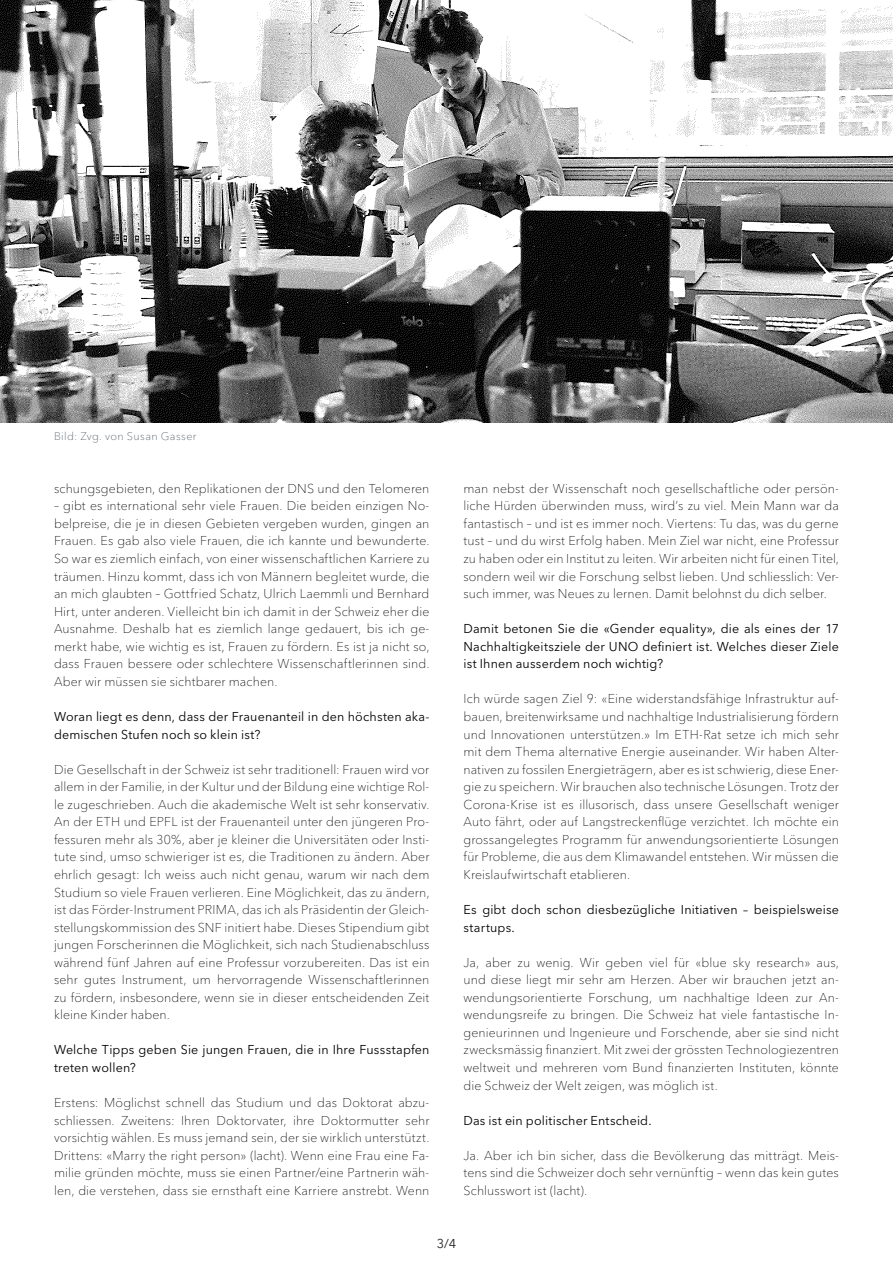
<style>
.page{position:relative;width:893px;height:1263px;background:#fff}
.page>*{position:absolute;margin:0;border:0;box-sizing:border-box;transform-origin:0 0}
.Fliesstext_light_8_7{font:100 12.75px/17.5px "Avenir Next LT Pro";letter-spacing:.005em;color:#000001;text-align:justify}
.Fliesstext_light_8_7-2{font:12.75px/17.5px "Avenir Next LT Pro";letter-spacing:.015em;color:#000001}
.t1{font:12.75px "Avenir Next LT Pro";color:#231f20}
.Haupttitel_regular_3{font:100 10.95px "Avenir Next LT Pro";letter-spacing:.035em;color:#475159}
</style>
<div class="page">
<img style="left:0;top:0;width:893px;height:423px">
<p class="Haupttitel_regular_3" style="left:54px;top:430px;width:144px">Bild: Zvg. von Susan Gasser</p>
<p class="Fliesstext_light_8_7" style="left:54px;top:480px;width:377px">schungsgebieten, den Replikationen der DNS und den Telomeren</p>
<p class="Fliesstext_light_8_7" style="left:54px;top:497px;width:377px">– gibt es international sehr viele Frauen. Die beiden einzigen No&shy;belpreise, die je in diesen Gebieten vergeben wurden, gingen an Frauen. Es gab also viele Frauen, die ich kannte und bewunderte.<br>So war es ziemlich einfach, von einer wissenschaftlichen Karriere zu träumen. Hinzu kommt, dass ich von Männern begleitet wurde, die an mich glaubten – Gottfried Schatz, Ulrich Laemmli und Bernhard Hirt, unter anderen. Vielleicht bin ich damit in der Schweiz eher die Ausnahme. Deshalb hat es ziemlich lange gedauert, bis ich ge&shy;merkt habe, wie wichtig es ist, Frauen zu fördern. Es ist ja nicht so, dass Frauen bessere oder schlechtere Wissenschaftlerinnen sind.<br>Aber wir müssen sie sichtbarer machen.</p>
<p class="Fliesstext_light_8_7-2" style="left:54px;top:708px;width:377px">Woran liegt es denn, dass der Frauenanteil in den höchsten aka&shy;demischen Stufen noch so klein ist?</p>
<p class="Fliesstext_light_8_7" style="left:54px;top:760px;width:377px">Die Gesellschaft in der Schweiz ist sehr traditionell: Frauen wird vor allem in der Familie, in der Kultur und der Bildung eine wichtige Rol&shy;le zugeschrieben. Auch die akademische Welt ist sehr konservativ.<br>An der ETH und EPFL ist der Frauenanteil unter den jüngeren Pro&shy;fessuren mehr als 30%, aber je kleiner die Universitäten oder Insti&shy;tute sind, umso schwieriger ist es, die Traditionen zu ändern. Aber ehrlich gesagt: Ich weiss auch nicht genau, warum wir nach dem Studium so viele Frauen verlieren. Eine Möglichkeit, das zu ändern, ist das Förder-Instrument PRIMA, das ich als Präsidentin der Gleich&shy;stellungskommission des SNF initiert habe. Dieses Stipendium gibt jungen Forscherinnen die Möglichkeit, sich nach Studienabschluss während fünf Jahren auf eine Professur vorzubereiten. Das ist ein sehr gutes Instrument, um hervorragende Wissenschaftlerinnen zu fördern, insbesondere, wenn sie in dieser entscheidenden Zeit kleine Kinder haben.</p>
<p class="Fliesstext_light_8_7-2" style="left:54px;top:1041px;width:377px">Welche Tipps geben Sie jungen Frauen, die in Ihre Fussstapfen treten wollen?</p>
<p class="Fliesstext_light_8_7" style="left:54px;top:1094px;width:377px">Erstens: Möglichst schnell das Studium und das Doktorat abzu&shy;schliessen. Zweitens: Ihren Doktorvater, ihre Doktormutter sehr vorsichtig wählen. Es muss jemand sein, der sie wirklich unterstützt.<br>Drittens: «Marry the right person» (lacht). Wenn eine Frau eine Fa&shy;milie gründen möchte, muss sie einen Partner/eine Partnerin wäh&shy;len, die verstehen, dass sie ernsthaft eine Karriere anstrebt. Wenn</p>
<p class="Fliesstext_light_8_7" style="left:463px;top:480px;width:377px">man nebst der Wissenschaft noch gesellschaftliche oder persön&shy;liche Hürden überwinden muss, wird’s zu viel. Mein Mann war da fantastisch – und ist es immer noch. Viertens: Tu das, was du gerne tust – und du wirst Erfolg haben. Mein Ziel war nicht, eine Professur zu haben oder ein Institut zu leiten. Wir arbeiten nicht für einen Titel, sondern weil wir die Forschung selbst lieben. Und schliesslich: Ver&shy;such immer, was Neues zu lernen. Damit belohnst du dich selber.</p>
<p class="Fliesstext_light_8_7-2" style="left:463px;top:620px;width:377px;text-align:justify">Damit betonen Sie die «Gender equality», die als eines der 17<br>Nachhaltigkeitsziele der UNO definiert ist. Welches dieser Ziele ist Ihnen ausserdem noch wichtig?</p>
<p class="Fliesstext_light_8_7" style="left:463px;top:690px;width:377px">Ich würde sagen Ziel 9: «Eine widerstandsfähige Infrastruktur auf&shy;bauen, breitenwirksame und nachhaltige Industrialisierung fördern und Innovationen unterstützen.» Im ETH-Rat setze ich mich sehr mit dem Thema alternative Energie auseinander. Wir haben Alter&shy;nativen zu fossilen Energieträgern, aber es ist schwierig, diese Ener&shy;gie zu speichern. Wir brauchen also technische Lösungen. Trotz der Corona-Krise ist es illusorisch, dass unsere Gesellschaft weniger Auto fährt, oder auf Langstreckenflüge verzichtet. Ich möchte ein grossangelegtes Programm für anwendungsorientierte Lösungen für Probleme, die aus dem Klimawandel entstehen. Wir müssen die Kreislaufwirtschaft etablieren.</p>
<p class="Fliesstext_light_8_7-2" style="left:463px;top:901px;width:377px">Es gibt doch schon diesbezügliche Initiativen – beispielsweise startups.</p>
<p class="Fliesstext_light_8_7" style="left:463px;top:953px;width:377px">Ja, aber zu wenig. Wir geben viel für «blue sky research» aus, und diese liegt mir sehr am Herzen. Aber wir brauchen jetzt an&shy;wendungsorientierte Forschung, um nachhaltige Ideen zur An&shy;wendungsreife zu bringen. Die Schweiz hat viele fantastische In&shy;genieurinnen und Ingenieure und Forschende, aber sie sind nicht zwecksmässig finanziert. Mit zwei der grössten Technologiezentren weltweit und mehreren vom Bund finanzierten Instituten, könnte die Schweiz der Welt zeigen, was möglich ist.</p>
<p class="Fliesstext_light_8_7-2" style="left:463px;top:1111px;width:190px">Das ist ein politischer Entscheid.</p>
<p class="Fliesstext_light_8_7" style="left:463px;top:1146px;width:377px">Ja. Aber ich bin sicher, dass die Bevölkerung das mitträgt. Meis&shy;tens sind die Schweizer doch sehr vernünftig – wenn das kein gutes Schlusswort ist (lacht).</p>
<p class="t1" style="left:437px;top:1235px;width:21px">3/4</p>
</div>
